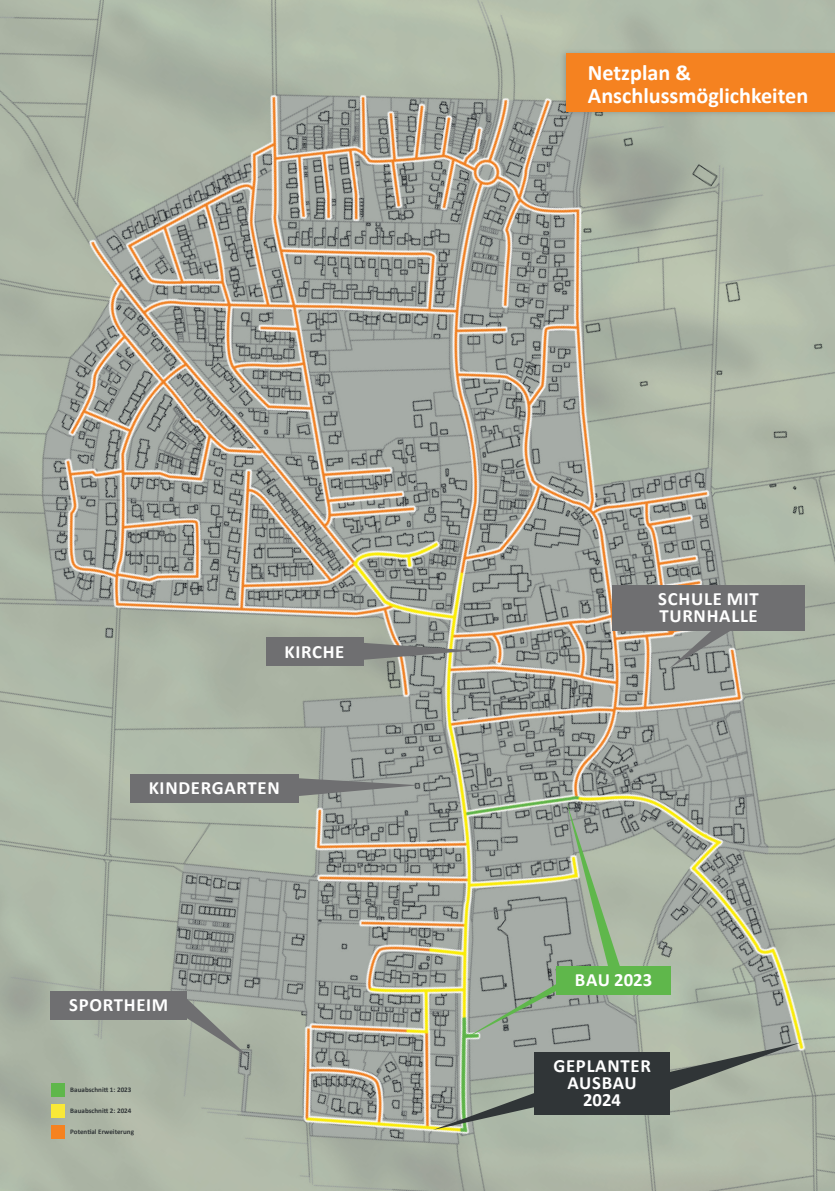
<style>
.page{position:relative;width:835px;height:1191px;background:#fff}
.page>*{position:absolute;margin:0;border:0;box-sizing:border-box;transform-origin:0 0}
.t1{font:700 22.19px/23.3px "Calibri";color:#fff}
.t2{font:700 18.72px/16.8px "Calibri";letter-spacing:.035em;color:#fff}
.t3{font:700 7.04px "Calibri";color:#303537}
</style>
<div class="page">
<img style="left:0;top:0;width:834px;height:1191px">
<svg style="left:669px;top:630px;width:65px;height:38px"></svg>
<div style="left:612px;top:585px;width:192px;height:45px;background:#6f6f71"></div>
<div style="left:51px;top:991px;width:136px;height:28px;background:#6f6f71"></div>
<svg style="left:174px;top:995px;width:76px;height:63px"></svg>
<svg style="left:363px;top:642px;width:110px;height:18px"></svg>
<div style="left:266px;top:637px;width:97px;height:29px;background:#6f6f71"></div>
<svg style="left:298px;top:777px;width:121px;height:19px"></svg>
<div style="left:130px;top:774px;width:168px;height:29px;background:#6f6f71"></div>
<div style="left:559px;top:48px;width:275px;height:70px;background:#303537;opacity:.25"></div>
<div style="left:566px;top:54px;width:268px;height:58px;background:#f58220"></div>
<svg style="left:433px;top:802px;width:367px;height:328px"></svg>
<div style="left:534px;top:1052px;width:135px;height:62px;background:#303537"></div>
<div style="left:51px;top:1083px;width:14px;height:14px;background:#5fb74b"></div>
<div style="left:51px;top:1104px;width:14px;height:14px;background:#f9e837"></div>
<div style="left:51px;top:1124px;width:14px;height:14px;background:#f58220"></div>
<p class="t2" style="left:284px;top:643px;width:61px">KIRCHE</p>
<p class="t2" style="left:149px;top:779px;width:132px">KINDERGARTEN</p>
<p class="t2" style="left:69px;top:996px;width:100px">SPORTHEIM</p>
<p class="t3" style="left:70px;top:1085px;width:63px">Bauabschnitt 1: 2023</p>
<p class="t3" style="left:70px;top:1106px;width:63px">Bauabschnitt 2: 2024</p>
<p class="t3" style="left:70px;top:1127px;width:65px">Potential Erweiterung</p>
<p class="t1" style="left:588px;top:61px;width:222px">Netzplan &amp;<br>Anschlussmöglichkeiten</p>
<p class="t2" style="left:658px;top:590px;width:102px">SCHULE MIT<br>TURNHALLE</p>
<p class="t2" style="left:575px;top:971px;width:79px">BAU 2023</p>
<p class="t2" style="left:553px;top:1057px;width:99px;text-align:center">GEPLANTER<br>AUSBAU<br>2024</p>
</div>
